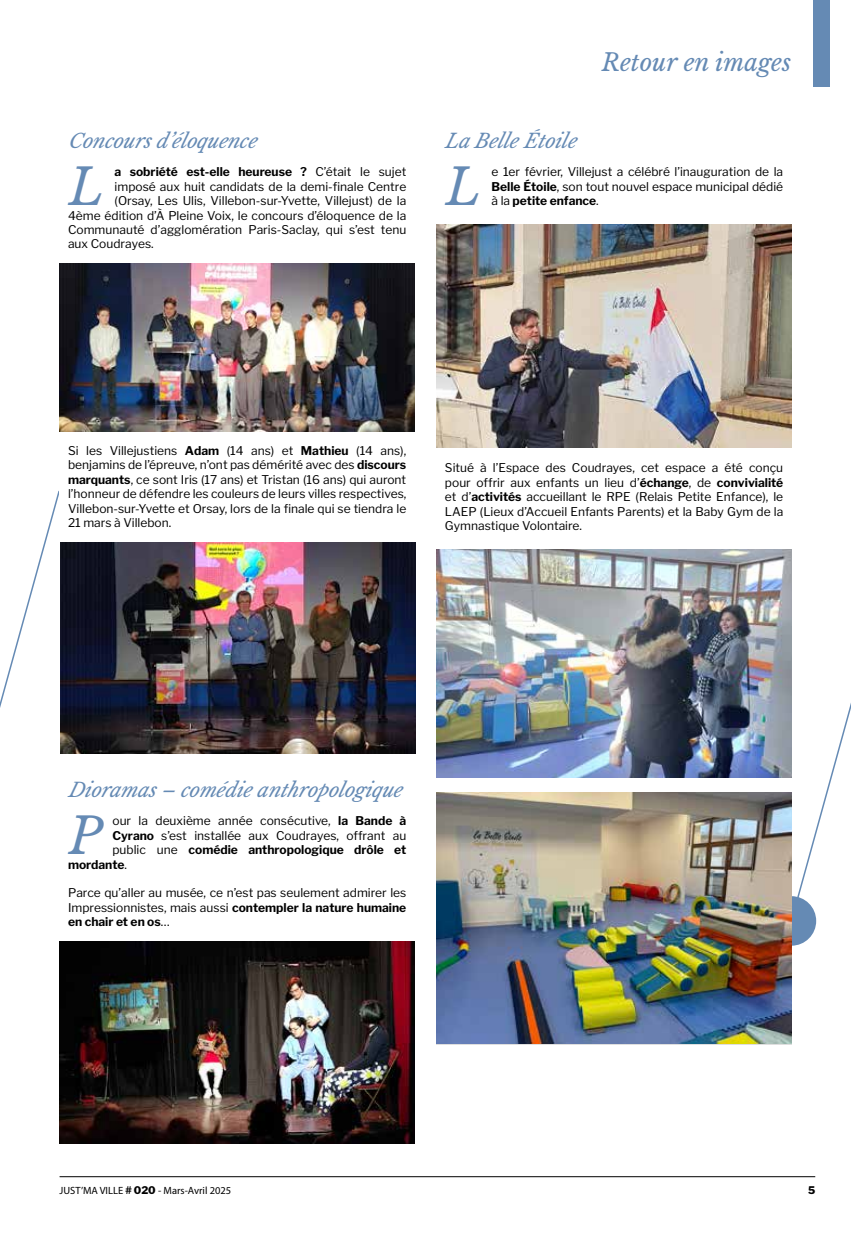
<style>
.page{position:relative;width:851px;height:1234px;background:#fff}
.page>*{position:absolute;margin:0;border:0;box-sizing:border-box;transform-origin:0 0}
.t1{font:italic 49.35px "Libre Baskerville";color:#658ab4}
.t2{font:italic 24px "Libre Baskerville";color:#658ab4}
.t3{font:italic 19.5px "Libre Baskerville";color:#658ab4}
.t4{font:12px/14.4px "Libre Franklin";color:#000;text-align:justify}
.t5{font:700 12px "Libre Franklin";color:#000}
.t6{font:10.5px "Myriad Pro";color:#000}
.t7{font:800 10.5px "Libre Franklin";color:#000}
.s1{font-weight:400}
.s2{font-weight:700}
.s3{font-family:"Libre Franklin";font-weight:800}
</style>
<div class="page">
<svg style="left:0;top:490px;width:61px;height:264px"></svg>
<div style="left:766px;top:896px;width:50px;height:49px;background:#658ab4;border-radius:50%"></div>
<svg style="left:789px;top:549px;width:61px;height:373px"></svg>
<div style="left:813px;top:0;width:16px;height:87px;background:#658ab4"></div>
<hr style="left:60px;top:1175px;width:755px;height:1px;background:#000">
<img style="left:436px;top:549px;width:355px;height:228px">
<img style="left:436px;top:792px;width:355px;height:250px">
<img style="left:60px;top:263px;width:355px;height:168px">
<div style="left:60px;top:435px;width:355px;height:104px;background:#fff"></div>
<img style="left:61px;top:542px;width:355px;height:211px">
<img style="left:60px;top:941px;width:355px;height:202px">
<img style="left:436px;top:224px;width:355px;height:223px">
<h3 class="t3" style="left:68px;top:129px;width:195px">Concoursd’éloquence</h3>
<h1 class="t1" style="left:69px;top:157px;width:36px">L</h1>
<p class="t5" style="left:115px;top:165px;width:293px">a sobriété est-elle heureuse ? <span class="s1">C’était le sujet</span></p>
<p class="t4" style="left:115px;top:179px;width:293px">imposé aux huit candidats de la demi-finale Centre</p>
<p class="t4" style="left:115px;top:193px;width:293px">(Orsay, Les Ulis, Villebon-sur-Yvette, Villejust) de la</p>
<p class="t4" style="left:68px;top:208px;width:340px">4ème édition d’À Pleine Voix, le concours d’éloquence de la</p>
<p class="t4" style="left:68px;top:222px;width:340px">Communauté d’agglomération Paris-Saclay, qui s’est tenu</p>
<p class="t4" style="left:68px;top:237px;width:87px">aux Coudrayes.</p>
<h2 class="t2" style="left:602px;top:48px;width:191px">Retour en images</h2>
<h3 class="t3" style="left:445px;top:129px;width:138px">LaBelleÉtoile</h3>
<h1 class="t1" style="left:446px;top:157px;width:36px">L</h1>
<p class="t4" style="left:491px;top:165px;width:293px">e 1er février, Villejust a célébré l’inauguration de la <span class="s2">Belle Étoile</span>, son tout nouvel espace municipal dédié à la <span class="s2">petite enfance</span>.</p>
<p class="t4" style="left:68px;top:443px;width:340px">Si les Villejustiens <span class="s2">Adam</span> (14 ans) et <span class="s2">Mathieu</span> (14 ans), benjamins de l’épreuve, n’ont pas démérité avec des <span class="s2">discours marquants</span>, ce sont Iris (17 ans) et Tristan (16 ans) qui auront l’honneur de défendre les couleurs de leurs villes respectives, Villebon-sur-Yvette et Orsay, lors de la finale qui se tiendra le 21 mars à Villebon.</p>
<p class="t4" style="left:445px;top:461px;width:340px">Situé à l’Espace des Coudrayes, cet espace a été conçu pour offrir aux enfants un lieu d’<span class="s2">échange</span>, de <span class="s2">convivialité </span>et d’<span class="s2">activités</span> accueillant le RPE (Relais Petite Enfance), le LAEP (Lieux d’Accueil Enfants Parents) et la Baby Gym de la Gymnastique Volontaire.</p>
<h3 class="t3" style="left:68px;top:777px;width:340px">Dioramas– comédieanthropologique</h3>
<h1 class="t1" style="left:69px;top:806px;width:34px">P</h1>
<p class="t4" style="left:112px;top:813px;width:295px">our la deuxième année consécutive, <span class="s2">la Bande à</span></p>
<p class="t4" style="left:112px;top:828px;width:295px"><span class="s2">Cyrano</span> s’est installée aux Coudrayes, offrant au</p>
<p class="t5" style="left:112px;top:842px;width:295px"><span class="s1">public une</span> comédie anthropologique drôle et</p>
<p class="t5" style="left:68px;top:856px;width:60px">mordante<span class="s1">.</span></p>
<p class="t4" style="left:68px;top:885px;width:340px">Parce qu’aller au musée, ce n’est pas seulement admirer les Impressionnistes, mais aussi <span class="s2">contempler la nature humaine en chair et en os</span>…</p>
<p class="t6" style="left:60px;top:1183px;width:173px">JUST’MA VILLE <span class="s3"># 020</span> - Mars-Avril 2025</p>
<p class="t7" style="left:808px;top:1183px;width:9px">5</p>
</div>
